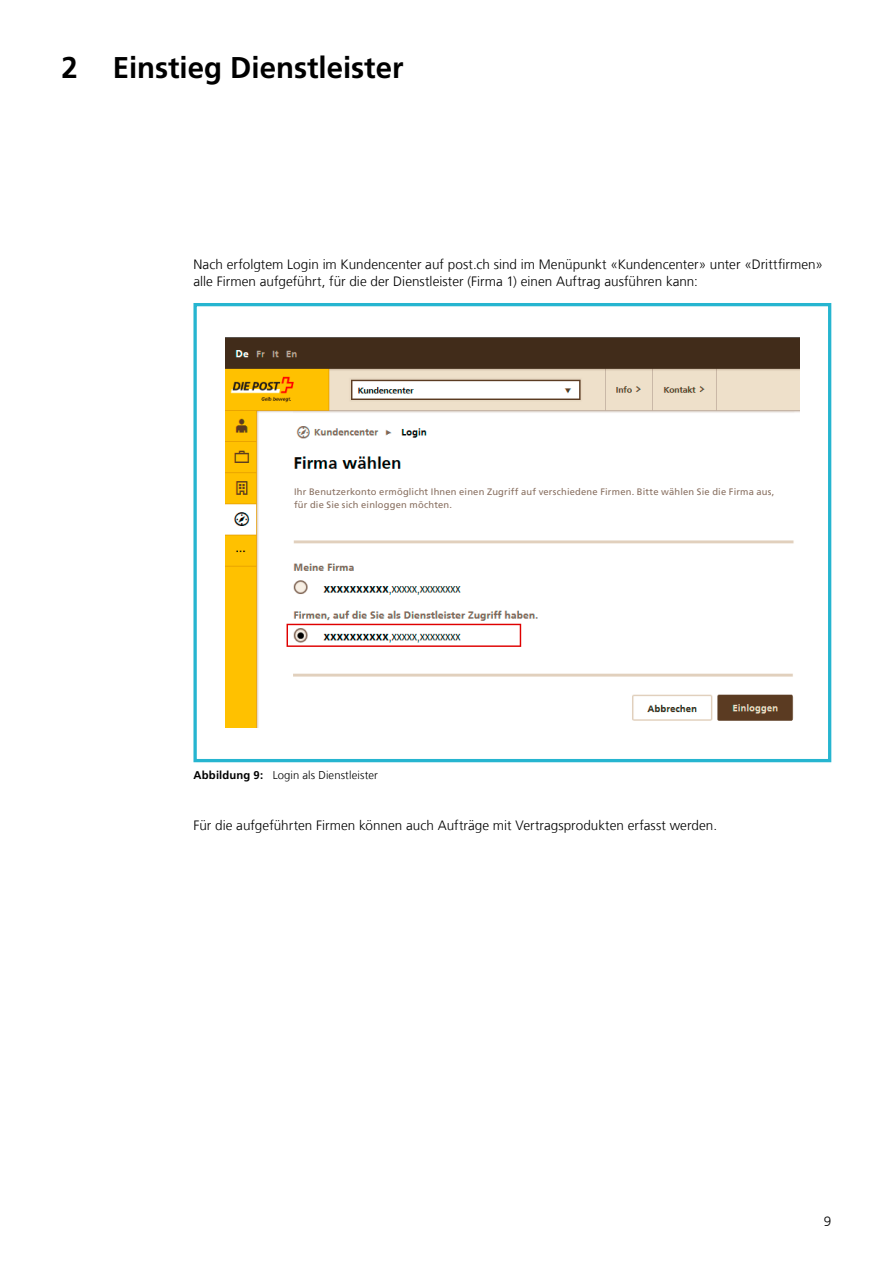
<style>
.page{position:relative;width:893px;height:1263px;background:#fff}
.page>*{position:absolute;margin:0;border:0;box-sizing:border-box;transform-origin:0 0}
.Titel_mit_tab_20_bol{font:700 30px "Frutiger LT Com";color:#000}
.grundschrift_9_light{font:300 13.5px/17px "Frutiger LT Com";letter-spacing:.005em;color:#000}
.grundschrift_9_light-2{font:300 11.25px "Frutiger LT Com";letter-spacing:.01em;color:#000}
.grundschrift_9_light-3{font:9.3px/13.5px "Frutiger LT Com";letter-spacing:.02em;color:#897061}
.s1{font-weight:700}
</style>
<div class="page">
<div style="left:193px;top:303px;width:638px;height:459px;border:3px solid #26b5d0"></div>
<img style="left:225px;top:337px;width:574px;height:390px">
<p class="Titel_mit_tab_20_bol" style="left:62px;top:50px;width:343px">2 Einstieg Dienstleister</p>
<p class="grundschrift_9_light" style="left:193px;top:256px;width:631px">Nach erfolgtem Login im Kundencenter auf post.ch sind im Menüpunkt «Kundencenter» unter «Drittfirmen» alle Firmen aufgeführt, für die der Dienstleister (Firma 1) einen Auftrag ausführen kann:</p>
<p class="grundschrift_9_light-3" style="left:294px;top:485px;width:482px">Ihr Benutzerkonto ermöglicht Ihnen einen Zugriff auf verschiedene Firmen. Bitte wählen Sie die Firma aus, für die Sie sich einloggen möchten.</p>
<p class="grundschrift_9_light-2" style="left:193px;top:769px;width:186px"><span class="s1">Abbildung 9:</span> Login als Dienstleister</p>
<p class="grundschrift_9_light" style="left:193px;top:817px;width:525px">Für die aufgeführten Firmen können auch Aufträge mit Vertragsprodukten erfasst werden.</p>
<p class="grundschrift_9_light" style="left:824px;top:1213px;width:9px">9</p>
</div>
